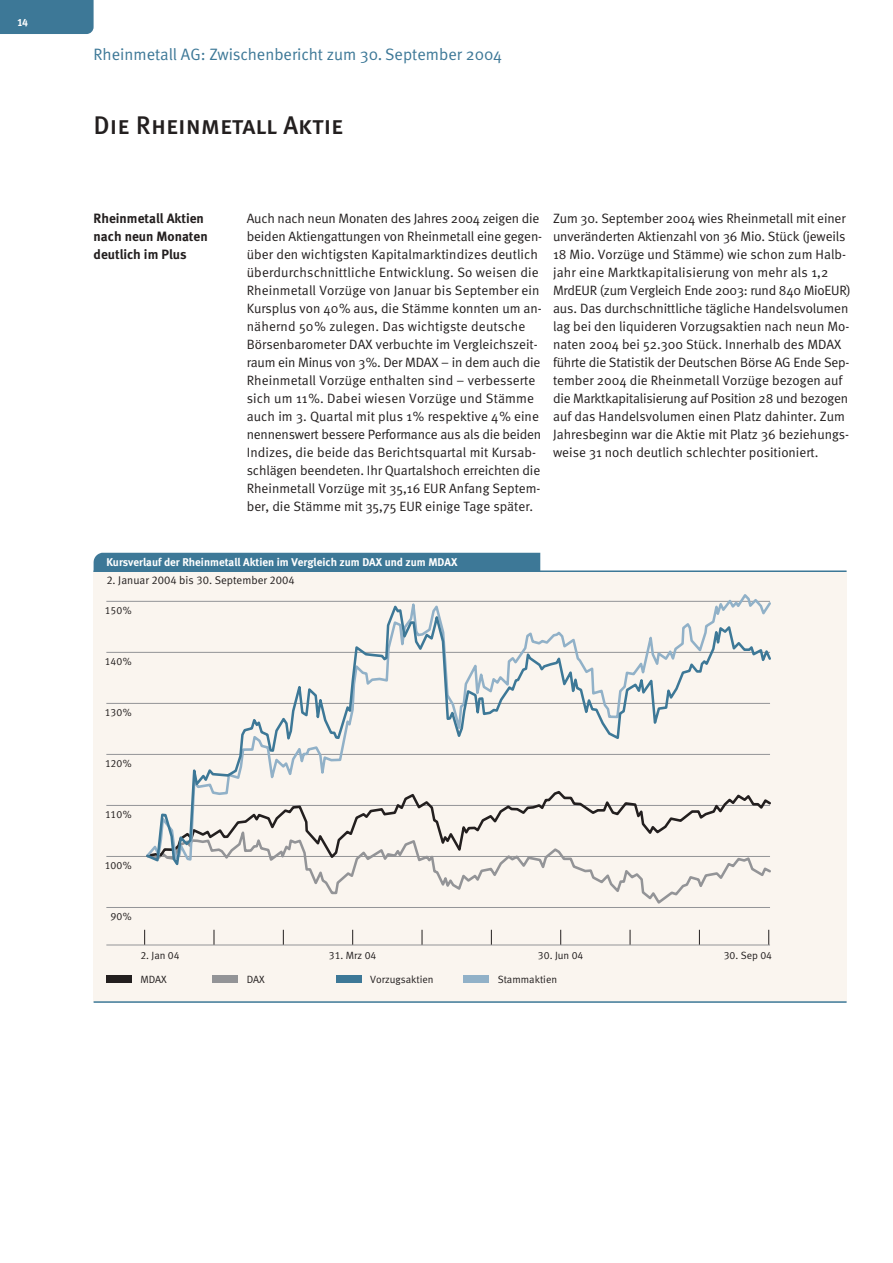
<style>
.page{position:relative;width:893px;height:1263px;background:#fff}
.page>*{position:absolute;margin:0;border:0;box-sizing:border-box;transform-origin:0 0}
.t1{font:25.5px "Meta Medium Caps";color:#231f1f}
.t2{font:16.5px "Meta Normal";color:#3d7897}
.t3{font:13.5px/18px "Meta Normal";color:#231f1f}
.t4{font:700 13.5px/18px "Meta";color:#231f1f}
.t5{font:11.25px "Meta Bold LF";color:#fff}
.t6{font:11.25px "Meta Normal LF";color:#231f1f}
.t7{font:10.5px "Meta Normal LF";color:#231f1f}
.t8{font:10.5px "Meta Bold LF";color:#fff}
</style>
<div class="page">
<div style="left:0;top:0;width:94px;height:34px;background:#3d7897"></div>
<div style="left:94px;top:572px;width:752px;height:430px;background:#faf5ef"></div>
<hr style="left:94px;top:570px;width:752px;height:2px;background:#3d7897">
<div style="left:94px;top:553px;width:446px;height:17px;background:#3d7897"></div>
<div style="left:106px;top:975px;width:26px;height:8px;background:#231f1f"></div>
<hr style="left:106px;top:754px;width:664px;height:1px;background:#939497">
<hr style="left:106px;top:601px;width:664px;height:1px;background:#939497">
<hr style="left:106px;top:652px;width:664px;height:1px;background:#939497">
<hr style="left:106px;top:703px;width:664px;height:1px;background:#939497">
<hr style="left:106px;top:805px;width:664px;height:1px;background:#939497">
<hr style="left:106px;top:856px;width:664px;height:1px;background:#939497">
<hr style="left:106px;top:907px;width:664px;height:1px;background:#939497">
<hr style="left:106px;top:945px;width:664px;height:1px;background:#939497">
<div style="left:213px;top:975px;width:25px;height:8px;background:#939497"></div>
<div style="left:336px;top:975px;width:25px;height:8px;background:#3d7897"></div>
<div style="left:463px;top:975px;width:26px;height:8px;background:#91b1c8"></div>
<hr style="left:94px;top:1001px;width:752px;height:2px;background:#3d7897">
<svg style="left:144px;top:930px;width:1px;height:15px"></svg>
<svg style="left:214px;top:930px;width:1px;height:15px"></svg>
<svg style="left:283px;top:930px;width:1px;height:15px"></svg>
<svg style="left:352px;top:930px;width:1px;height:15px"></svg>
<svg style="left:422px;top:930px;width:1px;height:15px"></svg>
<svg style="left:491px;top:930px;width:1px;height:15px"></svg>
<svg style="left:560px;top:930px;width:1px;height:15px"></svg>
<svg style="left:629px;top:930px;width:1px;height:15px"></svg>
<svg style="left:699px;top:930px;width:1px;height:15px"></svg>
<svg style="left:768px;top:930px;width:1px;height:15px"></svg>
<svg style="left:309px;top:871px;width:462px;height:33px"></svg>
<svg style="left:144px;top:601px;width:627px;height:270px"></svg>
<p class="t8" style="left:17px;top:19px;width:13px">14</p>
<p class="t2" style="left:94px;top:48px;width:410px">Rheinmetall AG: Zwischenbericht zum 30. September 2004</p>
<h1 class="t1" style="left:94px;top:110px;width:251px">Die Rheinmetall Aktie</h1>
<p class="t4" style="left:94px;top:211px;width:116px">Rheinmetall Aktien nach neun Monaten deutlich im Plus</p>
<p class="t3" style="left:247px;top:211px;width:297px">Auch nach neun Monaten des Jahres 2004 zeigen die beiden Aktiengattungen von Rheinmetall eine gegen&shy;über den wichtigsten Kapitalmarktindizes deutlich überdurchschnittliche Entwicklung. So weisen die Rheinmetall Vorzüge von Januar bis September ein Kursplus von 40% aus, die Stämme konnten um an&shy;nähernd 50% zulegen. Das wichtigste deutsche Börsenbarometer DAX verbuchte im Vergleichszeit&shy;raum ein Minus von 3%. Der MDAX – in dem auch die Rheinmetall Vorzüge enthalten sind – verbesserte sich um 11%. Dabei wiesen Vorzüge und Stämme auch im 3. Quartal mit plus 1% respektive 4% eine nennenswert bessere Performance aus als die beiden Indizes, die beide das Berichtsquartal mit Kursab&shy;schlägen beendeten. Ihr Quartalshoch erreichten die Rheinmetall Vorzüge mit 35,16 EUR Anfang Septem&shy;ber, die Stämme mit 35,75 EUR einige Tage später.</p>
<p class="t3" style="left:553px;top:211px;width:299px">Zum 30. September 2004 wies Rheinmetall mit einer unveränderten Aktienzahl von 36 Mio. Stück (jeweils 18 Mio. Vorzüge und Stämme) wie schon zum Halb&shy;jahr eine Marktkapitalisierung von mehr als 1,2<br>MrdEUR (zum Vergleich Ende 2003: rund 840 MioEUR) aus. Das durchschnittliche tägliche Handelsvolumen lag bei den liquideren Vorzugsaktien nach neun Mo&shy;naten 2004 bei 52.300 Stück. Innerhalb des MDAX führte die Statistik der Deutschen Börse AG Ende Sep&shy;tember 2004 die Rheinmetall Vorzüge bezogen auf die Marktkapitalisierung auf Position 28 und bezogen auf das Handelsvolumen einen Platz dahinter. Zum Jahresbeginn war die Aktie mit Platz 36 beziehungs&shy;weise 31 noch deutlich schlechter positioniert.</p>
<p class="t5" style="left:106px;top:558px;width:352px">Kursverlauf der Rheinmetall Aktien im Vergleich zum DAX und zum MDAX</p>
<p class="t6" style="left:106px;top:576px;width:190px">2. Januar 2004 bis 30. September 2004</p>
<p class="t7" style="left:105px;top:607px;width:29px">150%</p>
<p class="t7" style="left:105px;top:658px;width:29px">140%</p>
<p class="t7" style="left:105px;top:709px;width:29px">130%</p>
<p class="t7" style="left:105px;top:760px;width:28px">120%</p>
<p class="t7" style="left:105px;top:811px;width:28px">110%</p>
<p class="t7" style="left:105px;top:862px;width:29px">100%</p>
<p class="t7" style="left:111px;top:913px;width:23px">90%</p>
<p class="t7" style="left:538px;top:952px;width:47px">30. Jun 04</p>
<p class="t7" style="left:723px;top:952px;width:50px">30. Sep 04</p>
<p class="t7" style="left:140px;top:952px;width:41px">2. Jan 04</p>
<p class="t7" style="left:329px;top:952px;width:49px">31. Mrz 04</p>
<p class="t7" style="left:140px;top:975px;width:28px">MDAX</p>
<p class="t7" style="left:247px;top:975px;width:20px">DAX</p>
<p class="t7" style="left:370px;top:975px;width:65px">Vorzugsaktien</p>
<p class="t7" style="left:497px;top:975px;width:61px">Stammaktien</p>
</div>
